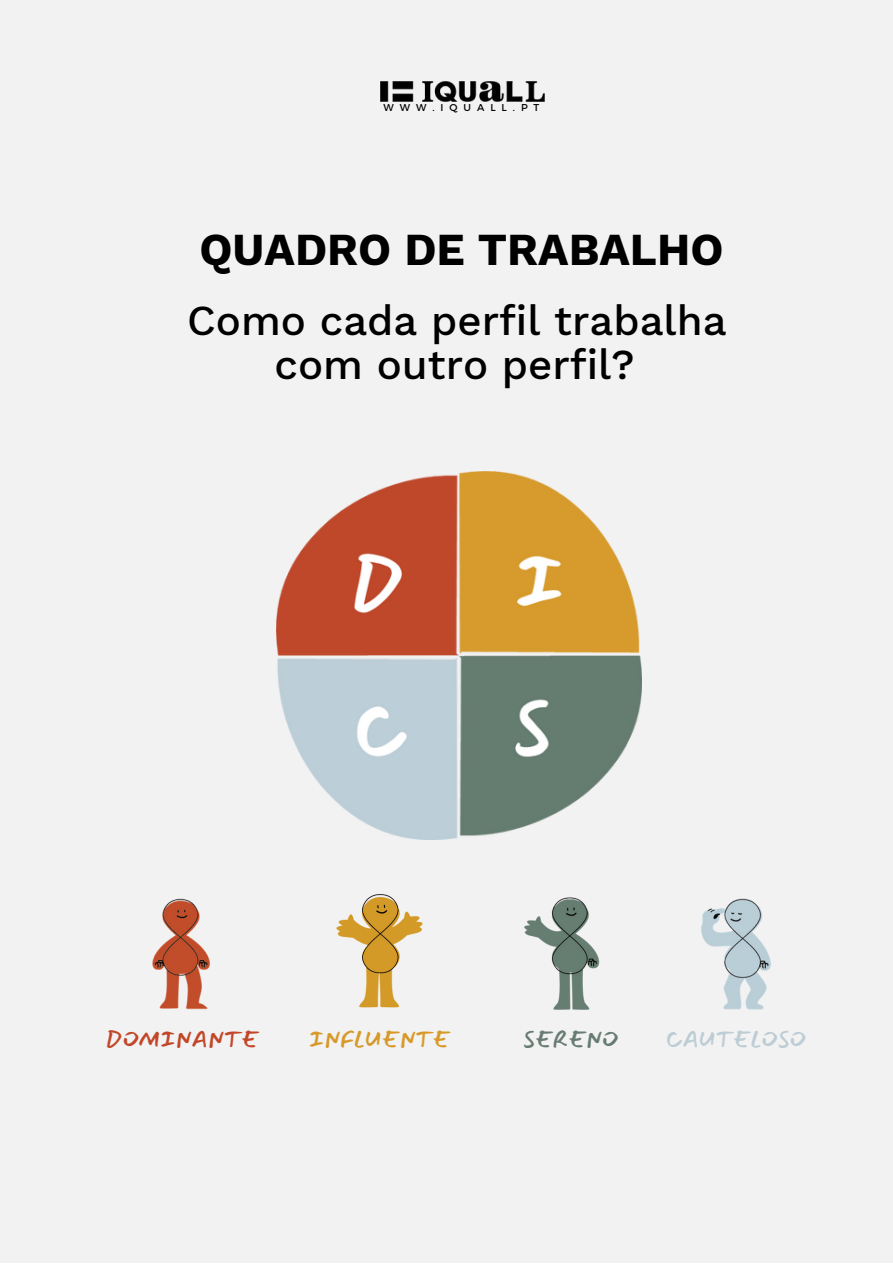
<style>
.page{position:relative;width:893px;height:1264px;background:#fff}
.page>*{position:absolute;margin:0;border:0;box-sizing:border-box;transform-origin:0 0}
.t1{font:700 45px "Work Sans";color:#000}
.t2{font:500 42px/44.4px "Work Sans";color:#000;text-align:center}
.t3{font:22.5px "Mansalva";color:#c24729}
.t4{font:22.5px "Mansalva";color:#d79a2a}
.t5{font:22.5px "Mansalva";color:#bdcdd5}
.t6{font:22.5px "Mansalva";color:#677c72}
.t7{font:9.9px "Montserrat";letter-spacing:.6em;color:#000}
</style>
<div class="page">
<div style="left:0;top:0;width:892px;height:1262px;background:#f2f2f2"></div>
<img style="left:380px;top:82px;width:164px;height:20px">
<img style="left:505px;top:879px;width:131px;height:132px">
<img style="left:314px;top:879px;width:130px;height:132px">
<img style="left:276px;top:471px;width:366px;height:368px">
<img style="left:151px;top:896px;width:63px;height:115px">
<img style="left:698px;top:896px;width:75px;height:115px">
<p class="t7" style="left:383px;top:101px;width:157px">WWW.IQUALL.PT</p>
<p class="t1" style="left:199px;top:223px;width:525px">QUADRO DE TRABALHO</p>
<p class="t2" style="left:187px;top:298px;width:541px">Como cada perfil trabalha com outro perfil?</p>
<p class="t3" style="left:106px;top:1026px;width:154px">DOMINANTE</p>
<p class="t4" style="left:309px;top:1026px;width:143px">INFLUENTE</p>
<p class="t6" style="left:523px;top:1026px;width:97px">SERENO</p>
<p class="t5" style="left:665px;top:1026px;width:142px">CAUTELOSO</p>
</div>
